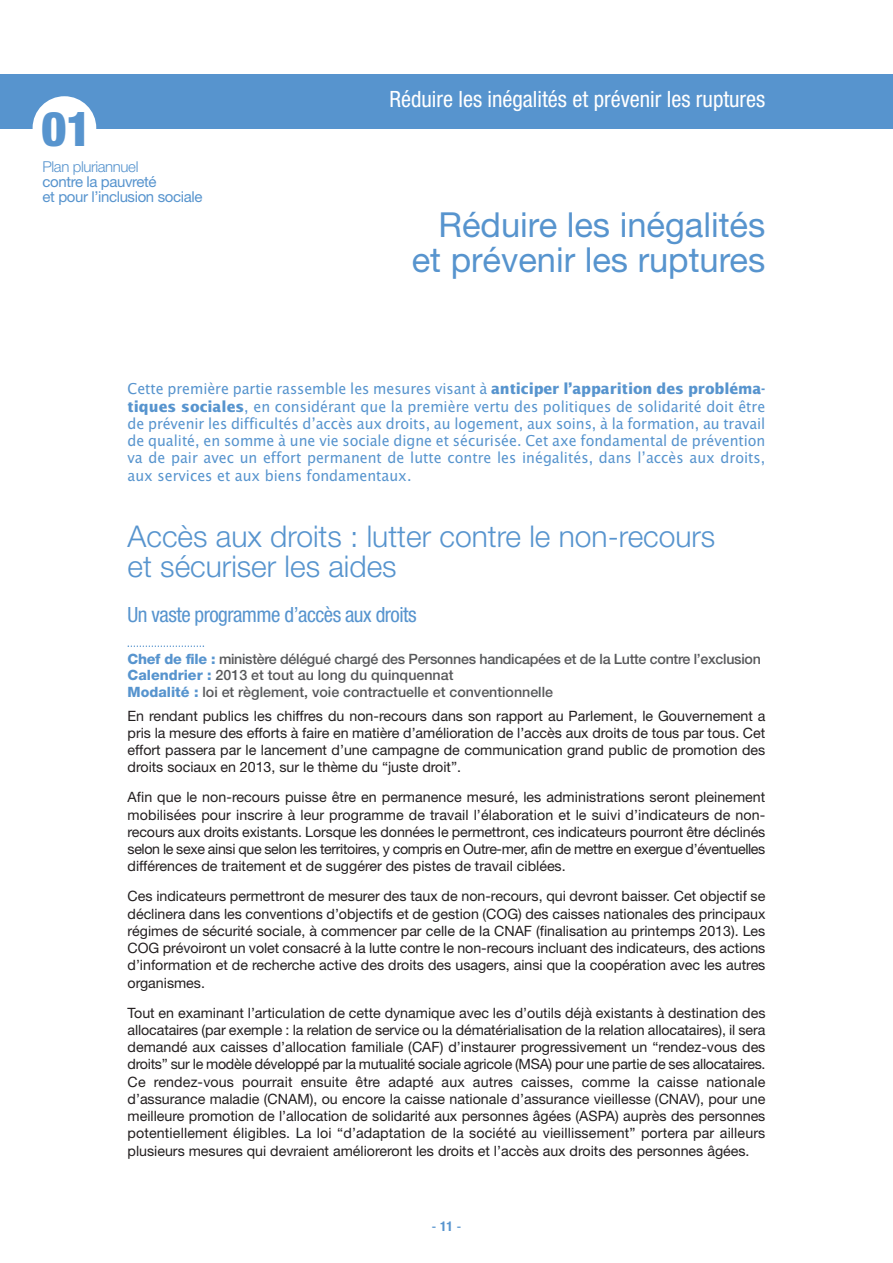
<style>
.page{position:relative;width:893px;height:1263px;background:#fff}
.page>*{position:absolute;margin:0;border:0;box-sizing:border-box;transform-origin:0 0}
.t1{font:900 condensed 48px "Helvetica Neue";color:#5794ce}
.t2{font:34.5px/34.5px "Helvetica Neue";color:#5794ce;text-align:right}
.t3{font:300 30px/30px "Helvetica Neue";color:#5794ce}
.t4{font:condensed 22.5px "Helvetica Neue";color:#fff}
.t5{font:condensed 21px "Helvetica Neue";letter-spacing:-.025em;color:#5794ce}
.t6{font:15px/17.2px "Lucida Sans";color:#5794ce;text-align:justify;scale:.95 1}
.t7{font:15px/15px "Helvetica Neue";letter-spacing:-.025em;color:#5794ce}
.t8{font:300 15px "Helvetica Neue";letter-spacing:-.025em;color:#5794ce}
.t9{font:14.25px/17.2px "Helvetica Neue";color:#231f20;text-align:justify}
.t10{font:500 14.25px/16.5px "Helvetica Neue";color:#57585a}
.t11{font:13.5px "Helvetica";color:#5794ce}
.s1{font-weight:700}
.s2{font-weight:800;color:#5794ce}
.s3{font-family:"Helvetica Neue";font-weight:700;font-stretch:condensed}
</style>
<div class="page">
<div style="left:0;top:74px;width:893px;height:54px;background:#5794ce"></div>
<svg style="left:128px;top:645px;width:76px;height:2px"></svg>
<div style="left:33px;top:96px;width:63px;height:64px;background:#fff;border-radius:50%"></div>
<h1 class="t1" style="left:42px;top:99px;width:51px">01</h1>
<p class="t8" style="left:43px;top:162px;width:97px">Plan pluriannuel</p>
<p class="t7" style="left:43px;top:176px;width:161px">contre la pauvreté<br>et pour l’inclusion sociale</p>
<h3 class="t4" style="left:389px;top:91px;width:377px">Réduire les inégalités et prévenir les ruptures</h3>
<h2 class="t2" style="left:412px;top:211px;width:355px">Réduire les inégalités et prévenir les ruptures</h2>
<p class="t6" style="left:128px;top:380px;width:673px">Cette première partie rassemble les mesures visant à <span class="s1">anticiper l’apparition des probléma&shy;tiques sociales</span>, en considérant que la première vertu des politiques de solidarité doit être de prévenir les difficultés d’accès aux droits, au logement, aux soins, à la formation, au travail de qualité, en somme à une vie sociale digne et sécurisée. Cet axe fondamental de prévention va de pair avec un effort permanent de lutte contre les inégalités, dans l’accès aux droits, aux services et aux biens fondamentaux.</p>
<h3 class="t3" style="left:128px;top:524px;width:589px">Accès aux droits : lutter contre le non-recours et sécuriser les aides</h3>
<h3 class="t5" style="left:128px;top:607px;width:290px">Un vaste programme d’accès aux droits</h3>
<p class="t10" style="left:128px;top:652px;width:635px"><span class="s2">Chef de file :</span> ministère délégué chargé des Personnes handicapées et de la Lutte contre l’exclusion<br><span class="s2">Calendrier :</span> 2013 et tout au long du quinquennat<br><span class="s2">Modalité :</span> loi et règlement, voie contractuelle et conventionnelle</p>
<p class="t9" style="left:128px;top:708px;width:639px">En rendant publics les chiffres du non-recours dans son rapport au Parlement, le Gouvernement a pris la mesure des efforts à faire en matière d’amélioration de l’accès aux droits de tous par tous. Cet effort passera par le lancement d’une campagne de communication grand public de promotion des droits sociaux en 2013, sur le thème du “juste droit”.</p>
<p class="t9" style="left:128px;top:790px;width:639px">Afin que le non-recours puisse être en permanence mesuré, les administrations seront pleinement mobilisées pour inscrire à leur programme de travail l’élaboration et le suivi d’indicateurs de non&shy;recours aux droits existants. Lorsque les données le permettront, ces indicateurs pourront être déclinés selon le sexe ainsi que selon les territoires, y compris en Outre-mer, afin de mettre en exergue d’éventuelles différences de traitement et de suggérer des pistes de travail ciblées.</p>
<p class="t9" style="left:128px;top:889px;width:639px">Ces indicateurs permettront de mesurer des taux de non-recours, qui devront baisser. Cet objectif se déclinera dans les conventions d’objectifs et de gestion (COG) des caisses nationales des principaux régimes de sécurité sociale, à commencer par celle de la CNAF (finalisation au printemps 2013). Les COG prévoiront un volet consacré à la lutte contre le non-recours incluant des indicateurs, des actions d’information et de recherche active des droits des usagers, ainsi que la coopération avec les autres organismes.</p>
<p class="t9" style="left:128px;top:1005px;width:639px">Tout en examinant l’articulation de cette dynamique avec les d’outils déjà existants à destination des allocataires (par exemple : la relation de service ou la dématérialisation de la relation allocataires), il sera demandé aux caisses d’allocation familiale (CAF) d’instaurer progressivement un “rendez-vous des droits” sur le modèle développé par la mutualité sociale agricole (MSA) pour une partie de ses allocataires.<br>Ce rendez-vous pourrait ensuite être adapté aux autres caisses, comme la caisse nationale d’assurance maladie (CNAM), ou encore la caisse nationale d’assurance vieillesse (CNAV), pour une meilleure promotion de l’allocation de solidarité aux personnes âgées (ASPA) auprès des personnes potentiellement éligibles. La loi “d’adaptation de la société au vieillissement” portera par ailleurs plusieurs mesures qui devraient amélioreront les droits et l’accès aux droits des personnes âgées.</p>
<p class="t11" style="left:432px;top:1219px;width:31px">-<span class="s3">11</span>-</p>
</div>
